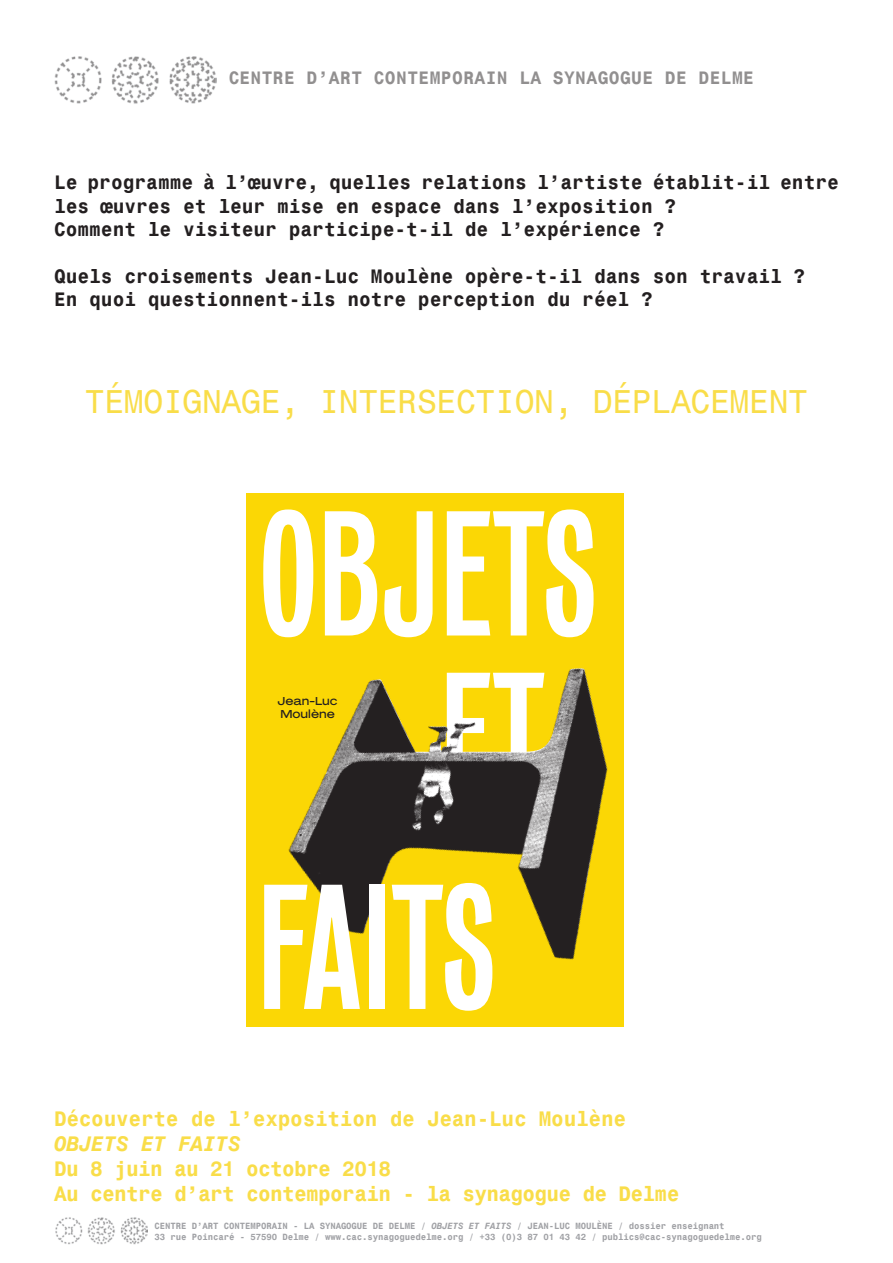
<style>
.page{position:relative;width:893px;height:1263px;background:#fff}
.page>*{position:absolute;margin:0;border:0;box-sizing:border-box;transform-origin:0 0}
.t1{font:177.45px/373.4px "Mars Condensed";color:#fff}
.t2{font:33px "Monospace 821 BT";letter-spacing:-.01em;color:#f9dd49}
.t3{font:700 21px/25.2px "Monospace 821 BT";letter-spacing:-.03em;color:#f9dd49}
.t4{font:700 21px "Monospace 821 BT";letter-spacing:-.01em;color:#f9dd49}
.t5{font:italic 700 21px "Monospace 821 BT";letter-spacing:-.01em;color:#f9dd49}
.t6{font:700 19.5px/23.4px "Monospace 821 BT";color:#231f20}
.t7{font:700 18px "Monospace 821 BT";letter-spacing:.02em;color:#231f20}
.t8{font:11.4px/13.6px "Mars Extended";color:#231f20}
.t9{font:700 9px/10.8px "Monospace 821 BT";letter-spacing:-.01em;color:#a0a1a5}
.s1{font-style:italic}
</style>
<div class="page">
<img style="left:56px;top:1217px;width:92px;height:28px">
<img style="left:54px;top:56px;width:162px;height:48px">
<div style="left:246px;top:493px;width:378px;height:534px;background:#fbd705"></div>
<img style="left:288px;top:668px;width:320px;height:292px">
<p class="t7" style="left:228px;top:66px;width:527px">CENTRE D’ART CONTEMPORAIN LA SYNAGOGUE DE DELME</p>
<p class="t6" style="left:54px;top:170px;width:786px">Le programme à l’œuvre, quelles relations l’artiste établit-il entre les œuvres et leur mise en espace dans l’exposition ?<br>Comment le visiteur participe-t-il de l’expérience ?</p>
<p class="t6" style="left:54px;top:264px;width:753px">Quels croisements Jean-Luc Moulène opère-t-il dans son travail ?<br>En quoi questionnent-ils notre perception du réel ?</p>
<h2 class="t2" style="left:85px;top:381px;width:725px">TÉMOIGNAGE, INTERSECTION, DÉPLACEMENT</h2>
<h1 class="t1" style="left:257px;top:381px;width:342px">OBJETS<br>FAITS</h1>
<h1 class="t1" style="left:440px;top:542px;width:106px">ET</h1>
<p class="t8" style="left:278px;top:693px;width:62px">Jean-Luc<br>Moulène</p>
<p class="t4" style="left:54px;top:1105px;width:574px">Découverte de l’exposition de Jean-Luc Moulène</p>
<p class="t5" style="left:54px;top:1130px;width:188px">OBJETS ET FAITS</p>
<p class="t3" style="left:54px;top:1156px;width:627px">Du 8 juin au 21 octobre 2018<br>Au centre d’art contemporain - la synagogue de Delme</p>
<p class="t9" style="left:154px;top:1220px;width:609px">CENTRE D’ART CONTEMPORAIN - LA SYNAGOGUE DE DELME / <span class="s1">OBJETS ET FAITS</span> / JEAN-LUC MOULÈNE / dossier enseignant<br>33 rue Poincaré - 57590 Delme / www.cac.synagoguedelme.org / +33 (0)3 87 01 43 42 / publics@cac-synagoguedelme.org</p>
</div>
